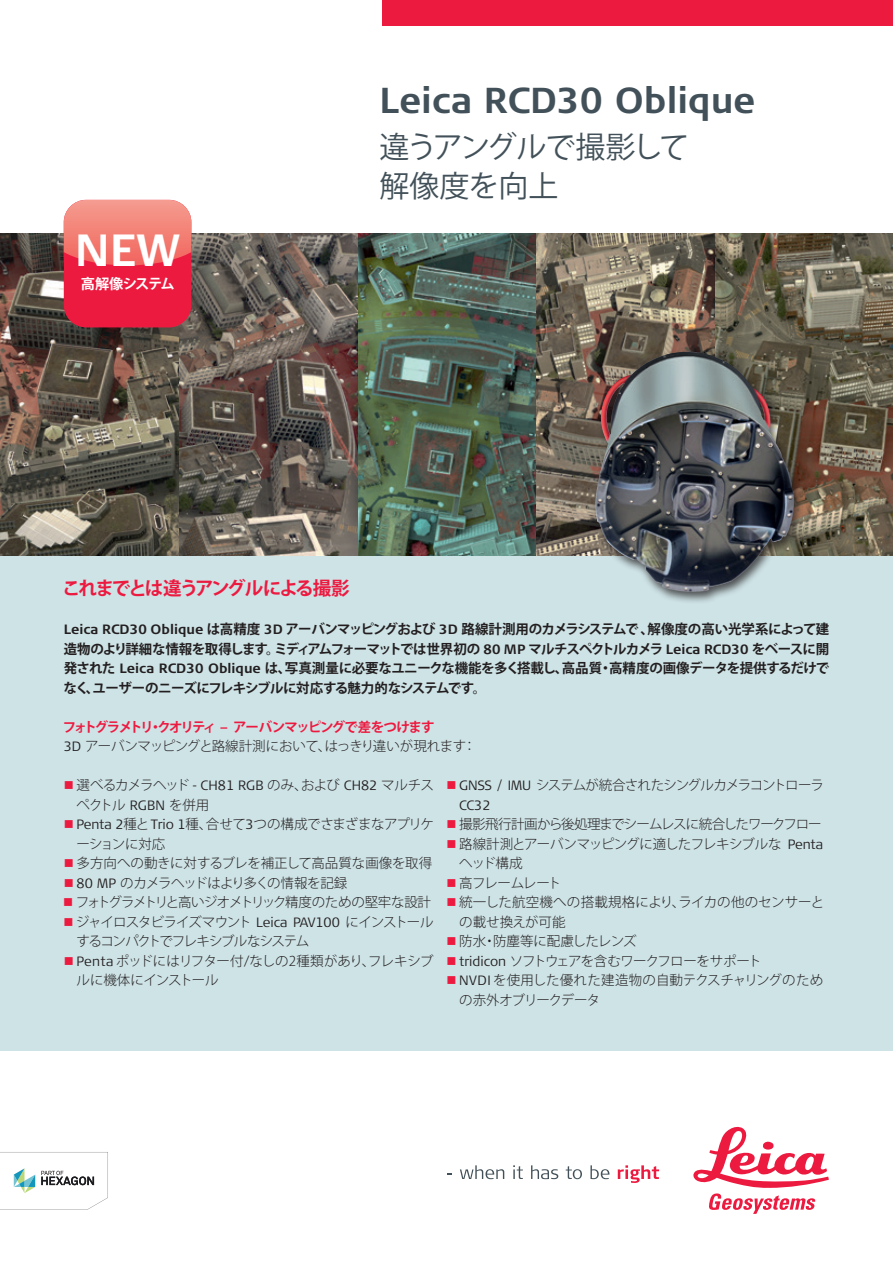
<style>
.page{position:relative;width:893px;height:1263px;background:#fff}
.page>*{position:absolute;margin:0;border:0;box-sizing:border-box;transform-origin:0 0}
.t1{font:700 45px "Signa Column";color:#fff}
.t2{font:700 36px "Signa Column";color:#425159}
.t3{font:30px/39px "Koz Go Pro";letter-spacing:-.02em;color:#425159}
.t4{font:700 18.6px "Koz Go Pro";letter-spacing:-.11em;color:#ed1a40}
.t5{font:14.25px "Koz Go Pr 6 N Bold 90 pv RKSJ H";letter-spacing:-.07em;color:#fff}
.t6{font:700 13.5px/19.5px "Koz Go Pro";letter-spacing:-.045em;color:#231f20;text-align:justify}
.t7{font:300 13.5px/19.5px "Koz Go Pro";letter-spacing:-.05em;color:#231f20}
.t8{font:300 13.5px/19.5px "Koz Go Pro";letter-spacing:-.08em;color:#231f20}
.t9{font:700 13.5px/19.5px "Koz Go Pro";letter-spacing:-.11em;color:#ed1a40}
.t10{font:300 13.5px/19.5px "Koz Go Pro";letter-spacing:-.01em;color:#231f20}
.t11{font:300 13.5px/19.5px "Koz Go Pro";letter-spacing:-.03em;color:#231f20}
.t12{font:300 13.5px/19.5px "Koz Go Pro";color:#231f20}
.t13{font:300 13.5px "Koz Go Pro";letter-spacing:-.075em;color:#231f20}
.t14{font:300 13.5px "Koz Go Pro";letter-spacing:-.07em;color:#231f20}
.t15{font:300 13.5px "Koz Go Pro";letter-spacing:-.005em;color:#231f20}
.t16{font:300 13.5px "Signa Column";color:#231f20}
.s1{font-family:"Signa Column"}
.s2{font-family:"Signa Column";font-weight:300;color:#231f20}
.s3{font-weight:300;color:#231f20}
.s4{color:#ed1a40}
</style>
<div class="page">
<img style="left:0;top:234px;width:893px;height:322px">
<div style="left:0;top:556px;width:893px;height:494px;background:#cee3e6"></div>
<div style="left:383px;top:0;width:510px;height:26px;background:#ed1a40"></div>
<svg style="left:460px;top:1165px;width:44px;height:14px"></svg>
<svg style="left:513px;top:1165px;width:10px;height:14px"></svg>
<svg style="left:531px;top:1165px;width:27px;height:14px"></svg>
<svg style="left:566px;top:1166px;width:16px;height:13px"></svg>
<svg style="left:590px;top:1165px;width:19px;height:14px"></svg>
<svg style="left:618px;top:1165px;width:41px;height:18px"></svg>
<svg style="left:693px;top:1127px;width:136px;height:87px"></svg>
<svg style="left:0;top:1152px;width:108px;height:58px"></svg>
<div style="left:591px;top:348px;width:214px;height:256px;background:#231f20;opacity:.75"></div>
<img style="left:638px;top:352px;width:50px;height:17px">
<div style="left:64px;top:200px;width:127px;height:127px;background:#ed1a40;border-radius:22px"></div>
<svg style="left:64px;top:200px;width:127px;height:65px;background:#f37e77"></svg>
<h1 class="t1" style="left:75px;top:224px;width:107px">NEW</h1>
<p class="t5" style="left:81px;top:276px;width:96px">高解像システム</p>
<h2 class="t2" style="left:379px;top:79px;width:377px">Leica RCD30 Oblique</h2>
<h3 class="t3" style="left:379px;top:128px;width:311px">違うアングルで撮影して解像度を向上</h3>
<h3 class="t4" style="left:62px;top:576px;width:289px">これまでとは違うアングルによる撮影</h3>
<p class="t6" style="left:64px;top:620px;width:767px"><span class="s1">Leica RCD30 Oblique</span> は高精度 <span class="s1">3D</span> アーバンマッピングおよび <span class="s1">3D</span> 路線計測用のカメラシステムで 、解像度の高い光学系によって建造物のより詳細な情報を取得します。ミディアムフォーマットでは世界初の <span class="s1">80 MP</span> マルチスペクトルカメラ <span class="s1">Leica RCD30</span> をベースに開発された <span class="s1">Leica RCD30 Oblique</span> は、写真測量に必要なユニークな機能を多く搭載し、高品質・高精度の画像データを提供するだけでなく、ユーザーのニーズにフレキシブルに対応する魅力的なシステムです。</p>
<p class="t9" style="left:63px;top:718px;width:415px">フォトグラメトリ・クオリティ – アーバンマッピングで差をつけます<br><span class="s2">3D</span> <span class="s3">アーバンマッピングと路線計測において、はっきり違いが現れます：</span></p>
<p class="t7" style="left:77px;top:776px;width:359px;text-indent:-13px"><span class="s4">■</span> 選べるカメラヘッド <span class="s1">- CH81 RGB</span> のみ、および <span class="s1">CH82</span> マルチスペクトル <span class="s1">RGBN</span> を併用</p>
<p class="t7" style="left:76px;top:815px;width:359px;text-indent:-13px"><span class="s4">■</span> <span class="s1">Penta 2</span>種と<span class="s1">Trio 1</span>種、合せて<span class="s1">3</span>つの構成でさまざまなアプリケーションに対応</p>
<p class="t15" style="left:64px;top:854px;width:370px"><span class="s4">■</span> 多方向への動きに対するブレを補正して高品質な画像を取得</p>
<p class="t7" style="left:64px;top:873px;width:285px"><span class="s4">■</span> <span class="s1">80 MP</span> のカメラヘッドはより多くの情報を記録</p>
<p class="t8" style="left:63px;top:893px;width:369px"><span class="s4">■</span> フォトグラメトリと高いジオメトリック精度のための堅牢な設計</p>
<p class="t8" style="left:77px;top:912px;width:359px;text-indent:-13px"><span class="s4">■</span> ジャイロスタビライズマウント <span class="s1">Leica PAV100</span> にインストールするコンパクトでフレキシブルなシステム</p>
<p class="t11" style="left:77px;top:951px;width:359px;text-indent:-13px"><span class="s4">■</span> <span class="s1">Penta</span> ポッドにはリフター付/なしの2種類があり、フレキシブルに機体にインストール</p>
<p class="t13" style="left:446px;top:776px;width:379px"><span class="s4">■</span> <span class="s1">GNSS / IMU</span> システムが統合されたシングルカメラコントローラ</p>
<p class="t16" style="left:459px;top:797px;width:33px">CC32</p>
<p class="t14" style="left:446px;top:815px;width:377px"><span class="s4">■</span> 撮影飛行計画から後処理までシームレスに統合したワークフロー</p>
<p class="t7" style="left:459px;top:834px;width:365px;text-indent:-13px"><span class="s4">■</span> 路線計測とアーバンマッピングに適したフレキシブルな <span class="s1">Penta</span>ヘッド構成</p>
<p class="t7" style="left:446px;top:873px;width:116px"><span class="s4">■</span> 高フレームレート</p>
<p class="t12" style="left:459px;top:893px;width:366px;text-indent:-13px"><span class="s4">■</span> 統一した航空機への搭載規格により、ライカの他のセンサーとの載せ換えが可能</p>
<p class="t10" style="left:446px;top:932px;width:192px"><span class="s4">■</span> 防水・防塵等に配慮したレンズ</p>
<p class="t7" style="left:446px;top:951px;width:316px"><span class="s4">■</span> <span class="s1">tridicon</span> ソフトウェアを含むワークフローをサポート</p>
<p class="t10" style="left:459px;top:970px;width:366px;text-indent:-13px"><span class="s4">■</span> <span class="s1">NVDI</span>を使用した優れた建造物の自動テクスチャリングのための赤外オブリークデータ</p>
</div>
